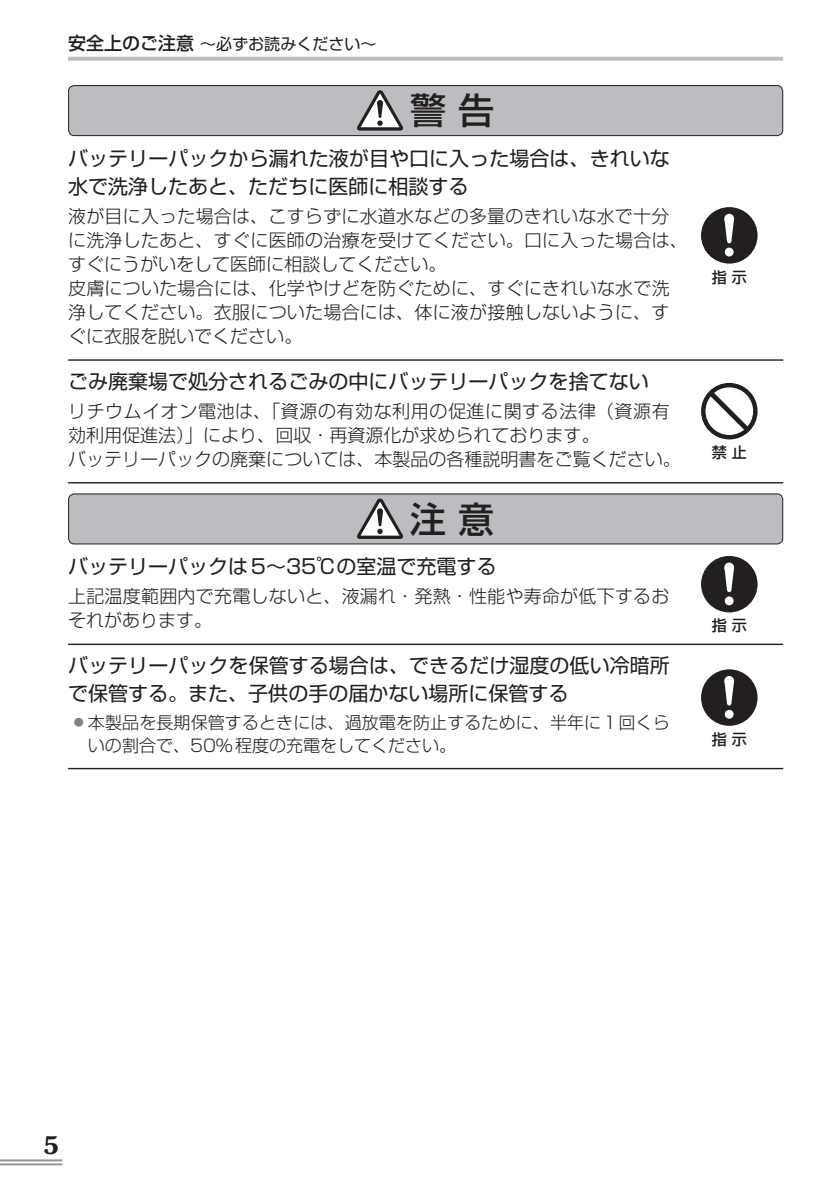
<style>
.page{position:relative;width:840px;height:1191px;background:#fff}
.page>*{position:absolute;margin:0;border:0;box-sizing:border-box;transform-origin:0 0}
.t1{font:500 36px "Shin Go Pro";color:#231f20}
.t2{font:600 24px "Souvenir Std";color:#231f20}
.t3{font:20px/28px "Shin Go Pro";color:#231f20}
.t4{font:300 18px/24px "Shin Go Pro";letter-spacing:.015em;color:#231f20}
.t5{font:300 17px/23px "Shin Go Pro";letter-spacing:.005em;color:#231f20}
.t6{font:16px "Shin Go Pro";color:#231f20}
.t7{font:500 15px "Shin Go Pro";color:#231f20}
.s1{font-weight:500;font-size:18px}
</style>
<div class="page">
<svg style="left:68px;top:57px;width:714px;height:4px;background:#c0c1c4"></svg>
<svg style="left:0;top:1161px;width:62px;height:1px"></svg>
<hr style="left:0;top:1159px;width:62px;height:2px;background:#939598">
<hr style="left:0;top:1163px;width:62px;height:2px;background:#939598">
<hr style="left:68px;top:359px;width:714px;height:2px;background:#231f20">
<hr style="left:68px;top:482px;width:714px;height:1px;background:#231f20">
<hr style="left:68px;top:643px;width:714px;height:2px;background:#231f20">
<hr style="left:68px;top:768px;width:714px;height:1px;background:#231f20">
<div style="left:69px;top:86px;width:713px;height:50px;background:#bcbdc0;border-radius:6px"></div>
<svg style="left:357px;top:90px;width:46px;height:41px"></svg>
<div style="left:68px;top:85px;width:714px;height:51px;border:1px solid #231f20;border-radius:6px"></div>
<div style="left:69px;top:494px;width:713px;height:50px;background:#bcbdc0;border-radius:6px"></div>
<svg style="left:357px;top:498px;width:46px;height:41px"></svg>
<div style="left:68px;top:493px;width:714px;height:51px;border:1px solid #231f20;border-radius:6px"></div>
<div style="left:700px;top:207px;width:57px;height:57px;background:#231f20;border-radius:50%"></div>
<div style="left:724px;top:248px;width:9px;height:8px;background:#fff;border-radius:50%"></div>
<svg style="left:723px;top:214px;width:10px;height:9px"></svg>
<svg style="left:724px;top:219px;width:9px;height:24px"></svg>
<svg style="left:700px;top:383px;width:57px;height:56px"></svg>
<svg style="left:705px;top:387px;width:47px;height:48px"></svg>
<svg style="left:708px;top:390px;width:41px;height:42px"></svg>
<div style="left:700px;top:556px;width:57px;height:56px;background:#231f20;border-radius:50%"></div>
<div style="left:724px;top:596px;width:9px;height:9px;background:#fff;border-radius:50%"></div>
<svg style="left:723px;top:562px;width:10px;height:10px"></svg>
<svg style="left:724px;top:568px;width:9px;height:24px"></svg>
<div style="left:700px;top:669px;width:57px;height:57px;background:#231f20;border-radius:50%"></div>
<div style="left:724px;top:710px;width:9px;height:8px;background:#fff;border-radius:50%"></div>
<svg style="left:723px;top:676px;width:10px;height:10px"></svg>
<svg style="left:724px;top:681px;width:9px;height:24px"></svg>
<p class="t6" style="left:68px;top:30px;width:309px"><span class="s1">安全上のご注意</span> 〜必ずお読みください〜</p>
<h1 class="t1" style="left:410px;top:81px;width:85px">警 告</h1>
<p class="t3" style="left:68px;top:142px;width:603px">バッテリーパックから漏れた液が目や口に入った場合は、きれいな水で洗浄したあと、ただちに医師に相談する</p>
<p class="t4" style="left:68px;top:202px;width:621px">液が目に入った場合は、こすらずに水道水などの多量のきれいな水で十分に洗浄したあと、すぐに医師の治療を受けてください。口に入った場合は、すぐにうがいをして医師に相談してください。<br>皮膚についた場合には、化学やけどを防ぐために、すぐにきれいな水で洗浄してください。衣服についた場合には、体に液が接触しないように、すぐに衣服を脱いでください。</p>
<p class="t3" style="left:68px;top:365px;width:581px">ごみ廃棄場で処分されるごみの中にバッテリーパックを捨てない</p>
<p class="t4" style="left:68px;top:397px;width:613px">リチウムイオン電池は、「資源の有効な利用の促進に関する法律（資源有効利用促進法）」により、回収・再資源化が求められております。<br>バッテリーパックの廃棄については、本製品の各種説明書をご覧ください。</p>
<h1 class="t1" style="left:410px;top:489px;width:85px">注 意</h1>
<p class="t3" style="left:68px;top:550px;width:430px">バッテリーパックは5〜35℃の室温で充電する</p>
<p class="t4" style="left:68px;top:582px;width:602px">上記温度範囲内で充電しないと、液漏れ・発熱・性能や寿命が低下するおそれがあります。</p>
<p class="t3" style="left:68px;top:649px;width:603px">バッテリーパックを保管する場合は、できるだけ湿度の低い冷暗所で保管する。また、子供の手の届かない場所に保管する</p>
<p class="t5" style="left:88px;top:708px;width:583px;text-indent:-14px"><sup>●</sup> 本製品を長期保管するときには、過放電を防止するために、半年に1回くらいの割合で、50%程度の充電をしてください。</p>
<p class="t7" style="left:711px;top:264px;width:36px">指 示</p>
<p class="t7" style="left:711px;top:440px;width:36px">禁 止</p>
<p class="t7" style="left:711px;top:613px;width:36px">指 示</p>
<p class="t7" style="left:711px;top:727px;width:36px">指 示</p>
<h2 class="t2" style="left:43px;top:1130px;width:18px">5</h2>
</div>
